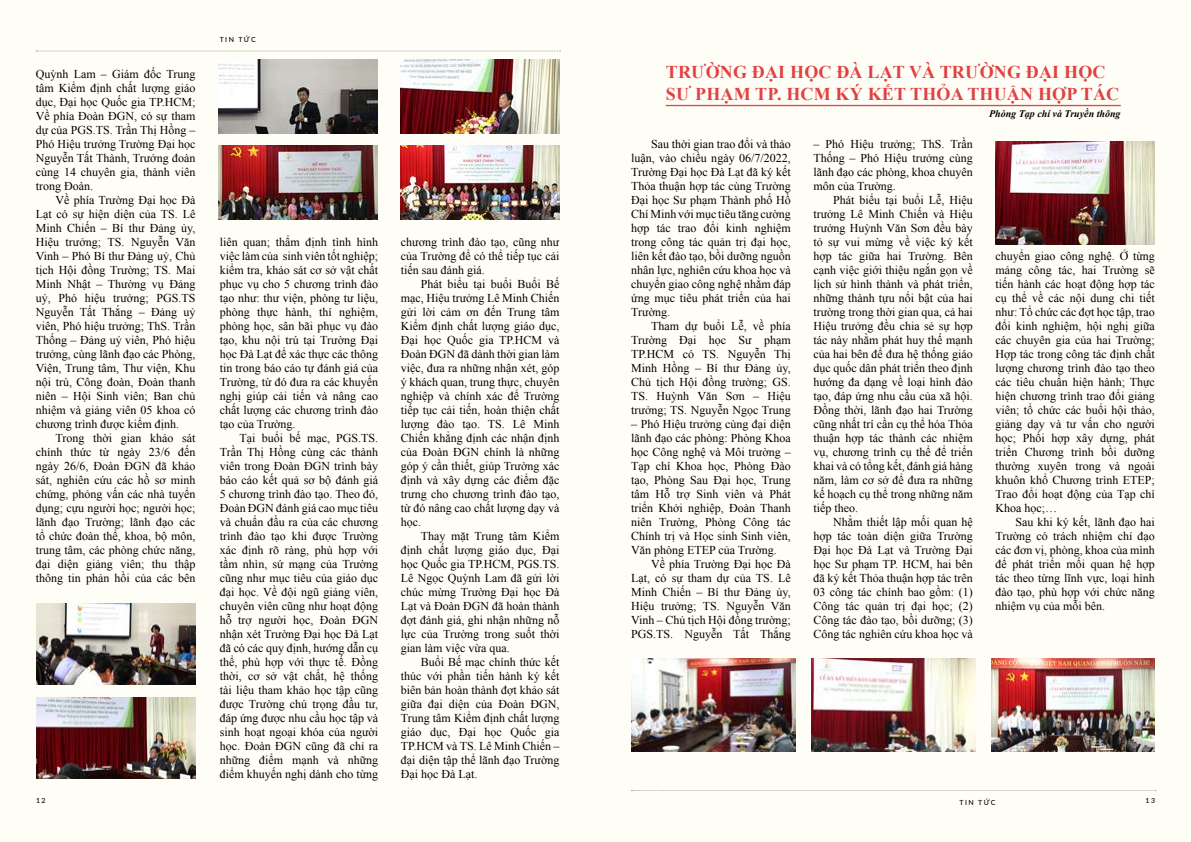
<style>
.page{position:relative;width:1191px;height:842px;background:#fff}
.page>*{position:absolute;margin:0;border:0;box-sizing:border-box;transform-origin:0 0}
.t1{font:700 18px/21.6px "Times New Roman";letter-spacing:.01em;color:#e14141}
.t2{font:12px/14px "Times New Roman";color:#000;text-align:justify}
.t3{font:italic 700 10px "Times New Roman";color:#000}
.t4{font:500 7px "Lato";letter-spacing:.2em;color:#000}
</style>
<div class="page">
<div style="left:0;top:0;width:595px;height:842px;background:#fffef6"></div>
<div style="left:595px;top:0;width:596px;height:842px;background:#fffef6"></div>
<svg style="left:36px;top:51px;width:524px;height:1px"></svg>
<svg style="left:631px;top:790px;width:525px;height:1px"></svg>
<img style="left:36px;top:604px;width:159px;height:80px">
<img style="left:218px;top:59px;width:159px;height:74px">
<img style="left:400px;top:59px;width:160px;height:74px">
<img style="left:36px;top:698px;width:159px;height:81px">
<img style="left:218px;top:145px;width:159px;height:74px">
<img style="left:400px;top:145px;width:160px;height:74px">
<hr style="left:666px;top:105px;width:454px;height:1px;background:#e14141">
<hr style="left:666px;top:106px;width:454px;height:1px;background:#e14141">
<img style="left:995px;top:141px;width:160px;height:103px">
<img style="left:631px;top:658px;width:164px;height:93px">
<img style="left:811px;top:658px;width:164px;height:93px">
<img style="left:991px;top:658px;width:164px;height:93px">
<p class="t2" style="left:36px;top:67px;width:161px">Quỳnh Lam – Giám đốc Trung tâm Kiểm định chất lượng giáo dục, Đại học Quốc gia TP.HCM; Về phía Đoàn ĐGN, có sự tham dự của PGS.TS. Trần Thị Hồng – Phó Hiệu trưởng Trường Đại học Nguyễn Tất Thành, Trưởng đoàn cùng 14 chuyên gia, thành viên trong Đoàn.</p>
<p class="t2" style="left:36px;top:193px;width:161px;text-indent:20px">Về phía Trường Đại học Đà Lạt có sự hiện diện của TS. Lê Minh Chiến – Bí thư Đảng ủy, Hiệu trưởng; TS. Nguyễn Văn Vinh – Phó Bí thư Đảng uỷ, Chủ tịch Hội đồng Trường; TS. Mai Minh Nhật – Thường vụ Đảng uỷ, Phó hiệu trưởng; PGS.TS Nguyễn Tất Thắng – Đảng uỷ viên, Phó hiệu trưởng; ThS. Trần Thống – Đảng uỷ viên, Phó hiệu trưởng, cùng lãnh đạo các Phòng, Viện, Trung tâm, Thư viện, Khu nội trú, Công đoàn, Đoàn thanh niên – Hội Sinh viên; Ban chủ nhiệm và giảng viên 05 khoa có chương trình được kiểm định.</p>
<p class="t2" style="left:36px;top:431px;width:161px;text-indent:20px">Trong thời gian khảo sát chính thức từ ngày 23/6 đến ngày 26/6, Đoàn ĐGN đã khảo sát, nghiên cứu các hồ sơ minh chứng, phỏng vấn các nhà tuyển dụng; cựu người học; người học; lãnh đạo Trường; lãnh đạo các tổ chức đoàn thể, khoa, bộ môn, trung tâm, các phòng chức năng, đại diện giảng viên; thu thập thông tin phản hồi của các bên</p>
<p class="t4" style="left:220px;top:34px;width:38px">TIN TỨC</p>
<p class="t2" style="left:220px;top:235px;width:160px">liên quan; thẩm định tình hình việc làm của sinh viên tốt nghiệp; kiểm tra, khảo sát cơ sở vật chất phục vụ cho 5 chương trình đào tạo như: thư viện, phòng tư liệu, phòng thực hành, thí nghiệm, phòng học, sân bãi phục vụ đào tạo, khu nội trú tại Trường Đại học Đà Lạt để xác thực các thông tin trong báo cáo tự đánh giá của Trường, từ đó đưa ra các khuyến nghị giúp cải tiến và nâng cao chất lượng các chương trình đào tạo của Trường.</p>
<p class="t2" style="left:220px;top:431px;width:160px;text-indent:20px">Tại buổi bế mạc, PGS.TS.<br>Trần Thị Hồng cùng các thành viên trong Đoàn ĐGN trình bày báo cáo kết quả sơ bộ đánh giá 5 chương trình đào tạo. Theo đó, Đoàn ĐGN đánh giá cao mục tiêu và chuẩn đầu ra của các chương trình đào tạo khi được Trường xác định rõ ràng, phù hợp với tầm nhìn, sứ mạng của Trường cũng như mục tiêu của giáo dục đại học. Về đội ngũ giảng viên, chuyên viên cũng như hoạt động hỗ trợ người học, Đoàn ĐGN nhận xét Trường Đại học Đà Lạt đã có các quy định, hướng dẫn cụ thể, phù hợp với thực tế. Đồng thời, cơ sở vật chất, hệ thống tài liệu tham khảo học tập cũng được Trường chú trọng đầu tư, đáp ứng được nhu cầu học tập và sinh hoạt ngoại khóa của người học. Đoàn ĐGN cũng đã chỉ ra những điểm mạnh và những điểm khuyến nghị dành cho từng</p>
<p class="t2" style="left:401px;top:235px;width:160px">chương trình đào tạo, cũng như của Trường để có thể tiếp tục cải tiến sau đánh giá.</p>
<p class="t2" style="left:401px;top:277px;width:160px;text-indent:20px">Phát biểu tại buổi Buổi Bế mạc, Hiệu trưởng Lê Minh Chiến gửi lời cảm ơn đến Trung tâm Kiểm định chất lượng giáo dục, Đại học Quốc gia TP.HCM và Đoàn ĐGN đã dành thời gian làm việc, đưa ra những nhận xét, góp ý khách quan, trung thực, chuyên nghiệp và chính xác để Trường tiếp tục cải tiến, hoàn thiện chất lượng đào tạo. TS. Lê Minh Chiến khẳng định các nhận định của Đoàn ĐGN chính là những góp ý cần thiết, giúp Trường xác định và xây dựng các điểm đặc trưng cho chương trình đào tạo, từ đó nâng cao chất lượng dạy và học.</p>
<p class="t2" style="left:401px;top:529px;width:160px;text-indent:20px">Thay mặt Trung tâm Kiểm định chất lượng giáo dục, Đại học Quốc gia TP.HCM, PGS.TS.<br>Lê Ngọc Quỳnh Lam đã gửi lời chúc mừng Trường Đại học Đà Lạt và Đoàn ĐGN đã hoàn thành đợt đánh giá, ghi nhận những nỗ lực của Trường trong suốt thời gian làm việc vừa qua.</p>
<p class="t2" style="left:401px;top:655px;width:160px;text-indent:20px">Buổi Bế mạc chính thức kết thúc với phần tiến hành ký kết biên bản hoàn thành đợt khảo sát giữa đại diện của Đoàn ĐGN, Trung tâm Kiểm định chất lượng giáo dục, Đại học Quốc gia TP.HCM và TS. Lê Minh Chiến – đại diện tập thể lãnh đạo Trường Đại học Đà Lạt.</p>
<h1 class="t1" style="left:666px;top:61px;width:455px">TRƯỜNG ĐẠI HỌC ĐÀ LẠT VÀ TRƯỜNG ĐẠI HỌC<br>SƯ PHẠM TP. HCM KÝ KẾT THỎA THUẬN HỢP TÁC</h1>
<p class="t2" style="left:631px;top:137px;width:161px;text-indent:20px">Sau thời gian trao đổi và thảo luận, vào chiều ngày 06/7/2022, Trường Đại học Đà Lạt đã ký kết Thỏa thuận hợp tác cùng Trường Đại học Sư phạm Thành phố Hồ Chí Minh với mục tiêu tăng cường hợp tác trao đổi kinh nghiệm trong công tác quản trị đại học, liên kết đào tạo, bồi dưỡng nguồn nhân lực, nghiên cứu khoa học và chuyển giao công nghệ nhằm đáp ứng mục tiêu phát triển của hai Trường.</p>
<p class="t2" style="left:631px;top:319px;width:161px;text-indent:20px">Tham dự buổi Lễ, về phía Trường Đại học Sư phạm TP.HCM có TS. Nguyễn Thị Minh Hồng – Bí thư Đảng ủy, Chủ tịch Hội đồng trường; GS.<br>TS. Huỳnh Văn Sơn – Hiệu trưởng; TS. Nguyễn Ngọc Trung</p>
<p class="t2" style="left:631px;top:417px;width:161px">– Phó Hiệu trưởng cùng đại diện lãnh đạo các phòng: Phòng Khoa học Công nghệ và Môi trường – Tạp chí Khoa học, Phòng Đào tạo, Phòng Sau Đại học, Trung tâm Hỗ trợ Sinh viên và Phát triển Khởi nghiệp, Đoàn Thanh niên Trường, Phòng Công tác Chính trị và Học sinh Sinh viên, Văn phòng ETEP của Trường.</p>
<p class="t2" style="left:631px;top:557px;width:161px;text-indent:20px">Về phía Trường Đại học Đà Lạt, có sự tham dự của TS. Lê Minh Chiến – Bí thư Đảng ủy, Hiệu trưởng; TS. Nguyễn Văn Vinh – Chủ tịch Hội đồng trường; PGS.TS. Nguyễn Tất Thắng</p>
<p class="t3" style="left:989px;top:107px;width:133px">Phòng Tạp chí và Truyền thông</p>
<p class="t2" style="left:813px;top:137px;width:161px">– Phó Hiệu trưởng; ThS. Trần Thống – Phó Hiệu trưởng cùng lãnh đạo các phòng, khoa chuyên môn của Trường.</p>
<p class="t2" style="left:813px;top:193px;width:161px;text-indent:20px">Phát biểu tại buổi Lễ, Hiệu trưởng Lê Minh Chiến và Hiệu trưởng Huỳnh Văn Sơn đều bày tỏ sự vui mừng về việc ký kết hợp tác giữa hai Trường. Bên cạnh việc giới thiệu ngắn gọn về lịch sử hình thành và phát triển, những thành tựu nổi bật của hai trường trong thời gian qua, cả hai Hiệu trưởng đều chia sẻ sự hợp tác này nhằm phát huy thế mạnh của hai bên để đưa hệ thống giáo dục quốc dân phát triển theo định hướng đa dạng về loại hình đào tạo, đáp ứng nhu cầu của xã hội.<br>Đồng thời, lãnh đạo hai Trường cũng nhất trí cần cụ thể hóa Thỏa thuận hợp tác thành các nhiệm vụ, chương trình cụ thể để triển khai và có tổng kết, đánh giá hàng năm, làm cơ sở để đưa ra những kế hoạch cụ thể trong những năm tiếp theo.</p>
<p class="t2" style="left:813px;top:515px;width:161px;text-indent:20px">Nhằm thiết lập mối quan hệ hợp tác toàn diện giữa Trường Đại học Đà Lạt và Trường Đại học Sư phạm TP. HCM, hai bên đã ký kết Thỏa thuận hợp tác trên 03 công tác chính bao gồm: (1)<br>Công tác quản trị đại học; (2)<br>Công tác đào tạo, bồi dưỡng; (3)<br>Công tác nghiên cứu khoa học và</p>
<p class="t2" style="left:995px;top:249px;width:161px">chuyển giao công nghệ. Ở từng mảng công tác, hai Trường sẽ tiến hành các hoạt động hợp tác cụ thể về các nội dung chi tiết như: Tổ chức các đợt học tập, trao đổi kinh nghiệm, hội nghị giữa các chuyên gia của hai Trường; Hợp tác trong công tác định chất lượng chương trình đào tạo theo các tiêu chuẩn hiện hành; Thực hiện chương trình trao đổi giảng viên; tổ chức các buổi hội thảo, giảng dạy và tư vấn cho người học; Phối hợp xây dựng, phát triển Chương trình bồi dưỡng thường xuyên trong và ngoài khuôn khổ Chương trình ETEP; Trao đổi hoạt động của Tạp chí Khoa học;…</p>
<p class="t2" style="left:995px;top:515px;width:161px;text-indent:20px">Sau khi ký kết, lãnh đạo hai Trường có trách nhiệm chỉ đạo các đơn vị, phòng, khoa của mình để phát triển mối quan hệ hợp tác theo từng lĩnh vực, loại hình đào tạo, phù hợp với chức năng nhiệm vụ của mỗi bên.</p>
<p class="t4" style="left:36px;top:795px;width:11px">12</p>
<p class="t4" style="left:959px;top:797px;width:38px">TIN TỨC</p>
<p class="t4" style="left:1145px;top:795px;width:11px">13</p>
</div>
